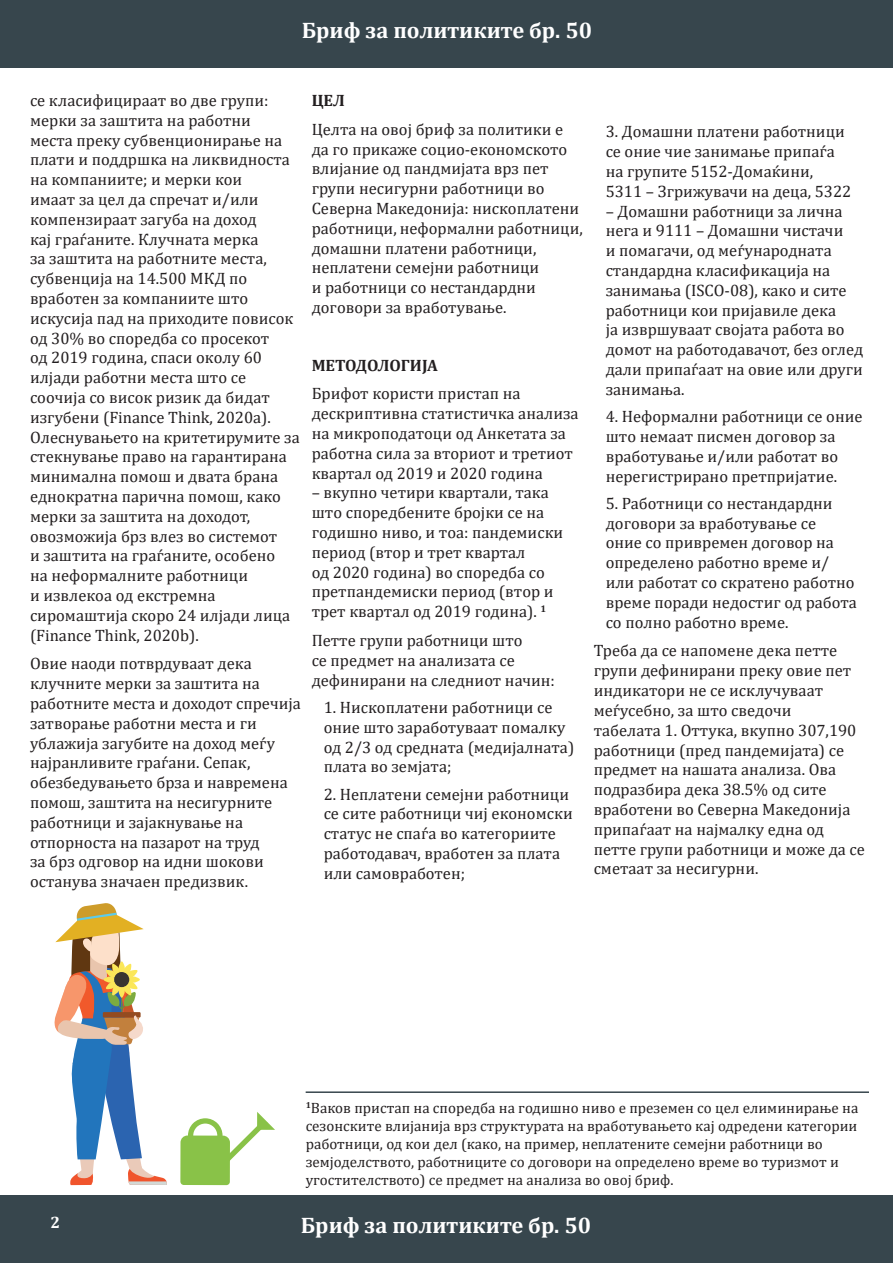
<style>
.page{position:relative;width:893px;height:1263px;background:#fff}
.page>*{position:absolute;margin:0;border:0;box-sizing:border-box;transform-origin:0 0}
.t1{font:700 22.5px "Cambria";color:#fff}
.BodyText{font:16.5px/19.8px "Cambria";color:#231f20}
.BodyText-2{font:700 16.5px "Cambria";color:#231f20}
.BodyText-3{font:700 16.5px "Cambria";color:#fff}
.BodyText-4{font:15px/18px "Cambria";color:#231f20}
</style>
<div class="page">
<div style="left:0;top:0;width:893px;height:68px;background:#37464d"></div>
<div style="left:0;top:1195px;width:893px;height:68px;background:#37464d"></div>
<svg style="left:180px;top:1112px;width:95px;height:73px"></svg>
<svg style="left:54px;top:903px;width:113px;height:283px"></svg>
<hr style="left:306px;top:1091px;width:563px;height:2px;background:#37464d">
<h1 class="t1" style="left:302px;top:15px;width:292px">Бриф за политиките бр. 50</h1>
<p class="BodyText" style="left:30px;top:90px;width:271px">се класифицираат во две групи: мерки за заштита на работни<br>места преку субвенционирање на плати и поддршка на ликвидноста на компаниите; и мерки кои<br>имаат за цел да спречат и/или компензираат загуба на доход<br>кај граѓаните. Клучната мерка<br>за заштита на работните места, субвенција на 14.500 МКД по вработен за компаниите што искусија пад на приходите повисок од 30% во споредба со просекот<br>од 2019 година, спаси околу 60 илјади работни места што се соочија со висок ризик да бидат изгубени (Finance Think, 2020а).<br>Олеснувањето на критетирумите за стекнување право на гарантирана минимална помош и двата брана еднократна парична помош, како мерки за заштита на доходот, овозможија брз влез во системот<br>и заштита на граѓаните, особено<br>на неформалните работници<br>и извлекоа од екстремна сиромаштија скоро 24 илјади лица (Finance Think, 2020b).</p>
<p class="BodyText" style="left:30px;top:654px;width:272px">Овие наоди потврдуваат дека клучните мерки за заштита на работните места и доходот спречија затворање работни места и ги ублажија загубите на доход меѓу најранливите граѓани. Сепак, обезбедувањето брза и навремена помош, заштита на несигурните работници и зајакнување на отпорноста на пазарот на труд<br>за брз одговор на идни шокови останува значаен предизвик.</p>
<p class="BodyText-2" style="left:312px;top:89px;width:35px">ЦЕЛ</p>
<p class="BodyText" style="left:312px;top:119px;width:273px">Целта на овој бриф за политики е да го прикаже социо-економското влијание од пандмијата врз пет групи несигурни работници во<br>Северна Македонија: нископлатени работници, неформални работници, домашни платени работници, неплатени семејни работници<br>и работници со нестандардни договори за вработување.</p>
<p class="BodyText-2" style="left:312px;top:353px;width:128px">МЕТОДОЛОГИЈА</p>
<p class="BodyText" style="left:312px;top:384px;width:269px">Брифот користи пристап на дескриптивна статистичка анализа на микроподатоци од Анкетата за работна сила за вториот и третиот квартал од 2019 и 2020 година</p>
<p class="BodyText" style="left:312px;top:483px;width:253px">– вкупно четири квартали, така што споредбените бројки се на годишно ниво, и тоа: пандемиски период (втор и трет квартал<br>од 2020 година) во споредба со претпандемиски период (втор и трет квартал од 2019 година). <sup>1</sup></p>
<p class="BodyText" style="left:312px;top:630px;width:245px">Петте групи работници што<br>се предмет на анализата се дефинирани на следниот начин:</p>
<p class="BodyText" style="left:324px;top:697px;width:252px">1. Нископлатени работници се оние што заработуваат помалку од 2/3 од средната (медијалната) плата во земјата;</p>
<p class="BodyText" style="left:324px;top:784px;width:251px">2. Неплатени семејни работници се сите работници чиј економски статус не спаѓа во категориите работодавач, вработен за плата или самовработен;</p>
<p class="BodyText" style="left:606px;top:122px;width:247px">3. Домашни платени работници се оние чие занимање припаѓа на групите 5152-Домаќини,<br>5311 – Згрижувачи на деца, 5322</p>
<p class="BodyText" style="left:606px;top:201px;width:259px">– Домашни работници за лична нега и 9111 – Домашни чистачи<br>и помагачи, од меѓународната стандардна класификација на занимања (ISCO-08), како и сите работници кои пријавиле дека<br>ја извршуваат својата работа во домот на работодавачот, без оглед дали припаѓаат на овие или други занимања.</p>
<p class="BodyText" style="left:606px;top:407px;width:258px">4. Неформални работници се оние што немаат писмен договор за вработување и/или работат во нерегистрирано претпријатие.</p>
<p class="BodyText" style="left:606px;top:493px;width:253px">5. Работници со нестандардни договори за вработување се<br>оние со привремен договор на определено работно време и/ или работат со скратено работно време поради недостиг од работа со полно работно време.</p>
<p class="BodyText" style="left:594px;top:641px;width:273px">Треба да се напомене дека петте групи дефинирани преку овие пет индикатори не се исклучуваат меѓусебно, за што сведочи<br>табелата 1. Оттука, вкупно 307,190 работници (пред пандемијата) се предмет на нашата анализа. Ова подразбира дека 38.5% од сите вработени во Северна Македонија припаѓаат на најмалку една од петте групи работници и може да се сметаат за несигурни.</p>
<p class="BodyText-4" style="left:306px;top:1099px;width:554px"><sup>1</sup>Ваков пристап на споредба на годишно ниво е преземен со цел елиминирање на сезонските влијанија врз структурата на вработувањето кај одредени категории работници, од кои дел (како, на пример, неплатените семејни работници во земјоделството, работниците со договори на определено време во туризмот и угостителството) се предмет на анализа во овој бриф.</p>
<p class="BodyText-3" style="left:51px;top:1211px;width:11px">2</p>
<h1 class="t1" style="left:301px;top:1209px;width:292px">Бриф за политиките бр. 50</h1>
</div>
